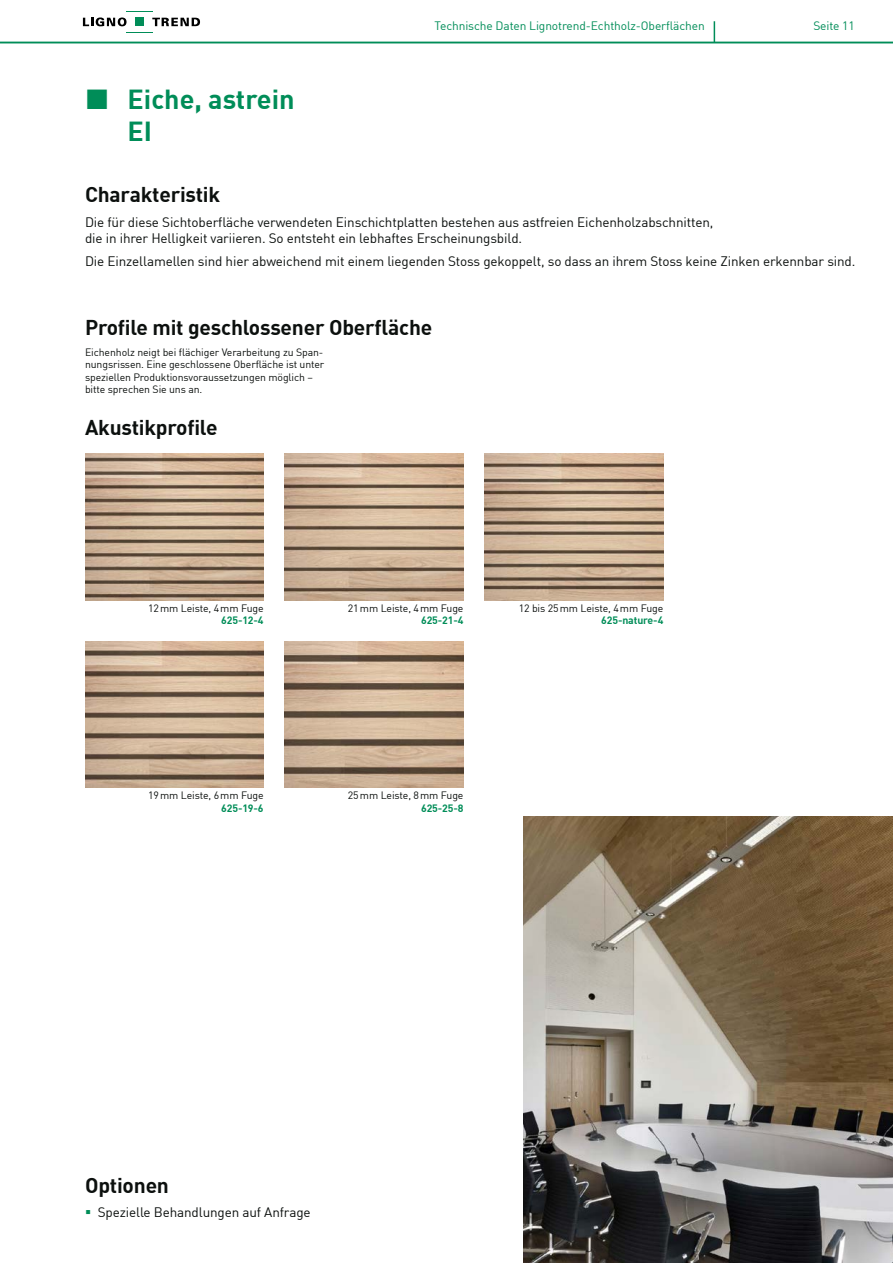
<style>
.page{position:relative;width:893px;height:1263px;background:#fff}
.page>*{position:absolute;margin:0;border:0;box-sizing:border-box;transform-origin:0 0}
.t1{font:700 27px/32.4px "DIN";color:#008d58}
.t2{font:700 21px "DIN";letter-spacing:-.01em;color:#0c100e}
.t3{font:13.5px/16.2px "DIN";letter-spacing:-.01em;color:#0c100e}
.t4{font:12px "DIN";letter-spacing:-.01em;color:#008d58}
.t5{font:10.5px/12.6px "DIN";letter-spacing:-.01em;color:#0c100e}
.t6{font:700 10.5px "DIN";letter-spacing:-.01em;color:#008d58}
</style>
<div class="page">
<img style="left:85px;top:454px;width:179px;height:146px">
<img style="left:285px;top:641px;width:178px;height:146px">
<img style="left:85px;top:641px;width:179px;height:146px">
<img style="left:485px;top:454px;width:178px;height:146px">
<img style="left:285px;top:454px;width:178px;height:146px">
<img style="left:523px;top:816px;width:370px;height:447px">
<svg style="left:714px;top:21px;width:1px;height:21px"></svg>
<svg style="left:83px;top:11px;width:117px;height:15px"></svg>
<svg style="left:126px;top:32px;width:26px;height:1px"></svg>
<div style="left:135px;top:18px;width:9px;height:8px;background:#008d58"></div>
<hr style="left:0;top:42px;width:893px;height:1px;background:#008d58">
<h1 class="t1" style="left:128px;top:81px;width:168px">Eiche, astrein<br>EI</h1>
<p class="t4" style="left:435px;top:18px;width:272px">Technische Daten Lignotrend-Echtholz-Oberflächen</p>
<p class="t4" style="left:813px;top:18px;width:43px">Seite 11</p>
<h2 class="t2" style="left:85px;top:181px;width:137px">Charakteristik</h2>
<p class="t3" style="left:85px;top:214px;width:630px">Die für diese Sichtoberfläche verwendeten Einschichtplatten bestehen aus astfreien Eichenholzabschnitten, die in ihrer Helligkeit variieren. So entsteht ein lebhaftes Erscheinungsbild.</p>
<p class="t3" style="left:85px;top:252px;width:772px">Die Einzellamellen sind hier abweichend mit einem liegenden Stoss gekoppelt, so dass an ihrem Stoss keine Zinken erkennbar sind.</p>
<h2 class="t2" style="left:85px;top:313px;width:349px">Profile mit geschlossener Oberfläche</h2>
<p class="t5" style="left:85px;top:345px;width:241px">Eichenholz neigt bei flächiger Verarbeitung zu Span&shy;nungsrissen. Eine geschlossene Oberfläche ist unter speziellen Produktionsvoraussetzungen möglich – bitte sprechen Sie uns an.</p>
<h2 class="t2" style="left:85px;top:413px;width:134px">Akustikprofile</h2>
<p class="t5" style="left:148px;top:601px;width:117px">12mm Leiste, 4mm Fuge</p>
<p class="t6" style="left:221px;top:614px;width:44px">625-12-4</p>
<p class="t5" style="left:148px;top:789px;width:117px">19mm Leiste, 6mm Fuge</p>
<p class="t6" style="left:221px;top:801px;width:44px">625-19-6</p>
<p class="t5" style="left:348px;top:601px;width:117px">21mm Leiste, 4mm Fuge</p>
<p class="t6" style="left:421px;top:614px;width:44px">625-21-4</p>
<p class="t5" style="left:519px;top:601px;width:146px">12 bis 25mm Leiste, 4mm Fuge</p>
<p class="t6" style="left:601px;top:614px;width:64px">625-nature-4</p>
<p class="t5" style="left:348px;top:789px;width:117px">25mm Leiste, 8mm Fuge</p>
<p class="t6" style="left:421px;top:801px;width:44px">625-25-8</p>
<h2 class="t2" style="left:85px;top:1171px;width:85px">Optionen</h2>
<p class="t3" style="left:98px;top:1204px;width:214px">Spezielle Behandlungen auf Anfrage</p>
</div>
